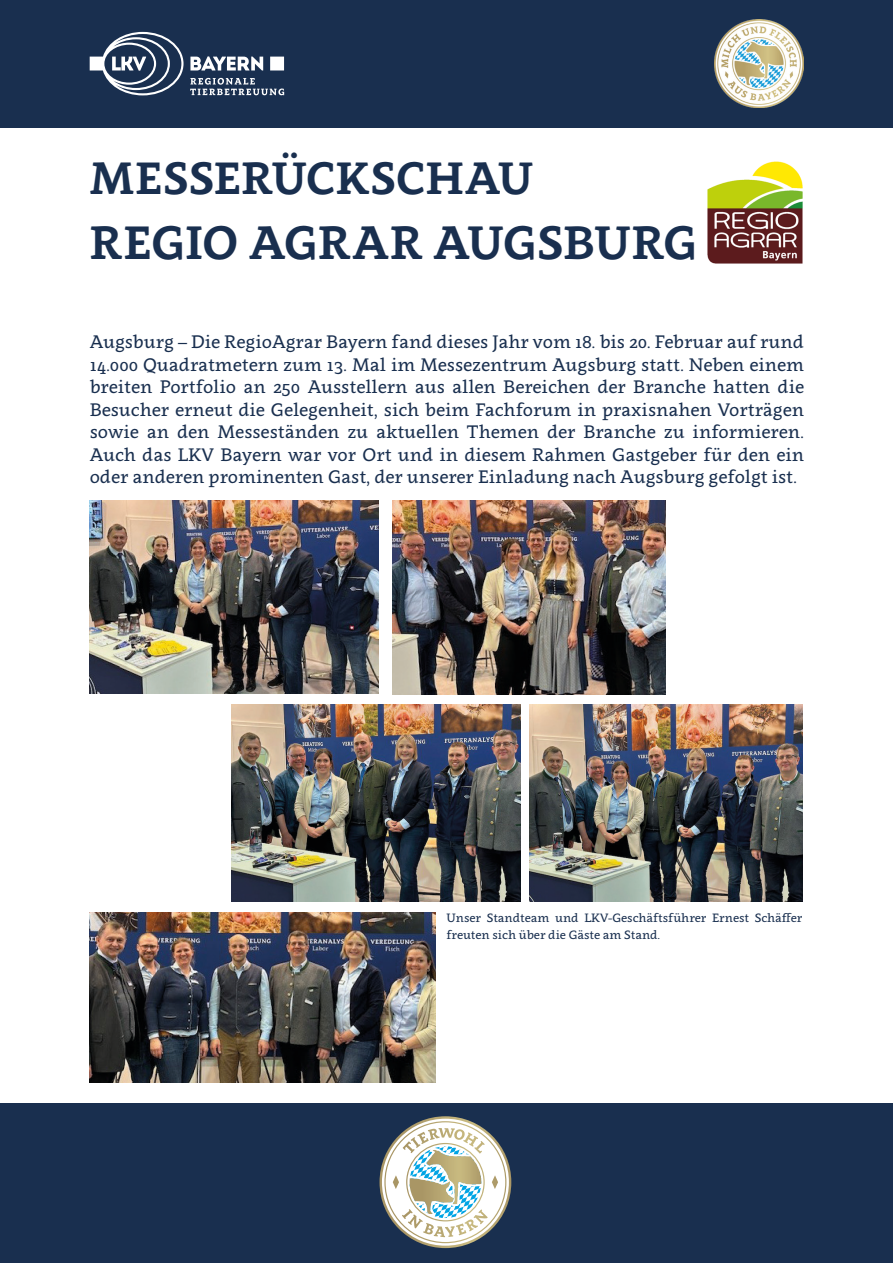
<style>
.page{position:relative;width:893px;height:1263px;background:#fff}
.page>*{position:absolute;margin:0;border:0;box-sizing:border-box;transform-origin:0 0}
.t1{font:700 46.5px "Clavo";letter-spacing:-.005em;color:#192f4f}
.t2{font:700 45px "Clavo";letter-spacing:.005em;color:#192f4f}
.LKV___Copy{font:18px/22.5px "Clavo";color:#192f4f;text-align:justify}
.LKV___Copy-2{font:12px/16.5px "Clavo";color:#192f4f}
</style>
<div class="page">
<div style="left:0;top:0;width:893px;height:128px;background:#192f4f"></div>
<div style="left:0;top:1103px;width:893px;height:160px;background:#192f4f"></div>
<img style="left:714px;top:19px;width:89px;height:89px">
<svg style="left:90px;top:32px;width:194px;height:63px"></svg>
<svg style="left:379px;top:1116px;width:132px;height:132px"></svg>
<img style="left:707px;top:161px;width:96px;height:103px">
<img style="left:90px;top:500px;width:288px;height:193px">
<img style="left:393px;top:500px;width:273px;height:194px">
<img style="left:232px;top:705px;width:288px;height:197px">
<img style="left:90px;top:913px;width:345px;height:169px">
<img style="left:529px;top:705px;width:273px;height:196px">
<p class="t2" style="left:90px;top:146px;width:445px">MESSERÜCKSCHAU</p>
<p class="t1" style="left:90px;top:209px;width:609px">REGIO AGRAR AUGSBURG</p>
<p class="LKV___Copy" style="left:90px;top:330px;width:716px">Augsburg – Die RegioAgrar Bayern fand dieses Jahr vom 18. bis 20. Februar auf rund 14.000 Quadratmetern zum 13. Mal im Messezentrum Augsburg statt. Neben einem breiten Portfolio an 250 Ausstellern aus allen Bereichen der Branche hatten die Besucher erneut die Gelegenheit, sich beim Fachforum in praxisnahen Vorträgen sowie an den Messeständen zu aktuellen Themen der Branche zu informieren.<br>Auch das LKV Bayern war vor Ort und in diesem Rahmen Gastgeber für den ein oder anderen prominenten Gast, der unserer Einladung nach Augsburg gefolgt ist.</p>
<p class="LKV___Copy-2" style="left:446px;top:909px;width:357px">Unser Standteam und LKV-Geschäftsführer Ernest Schäffer freuten sich über die Gäste am Stand.</p>
</div>
